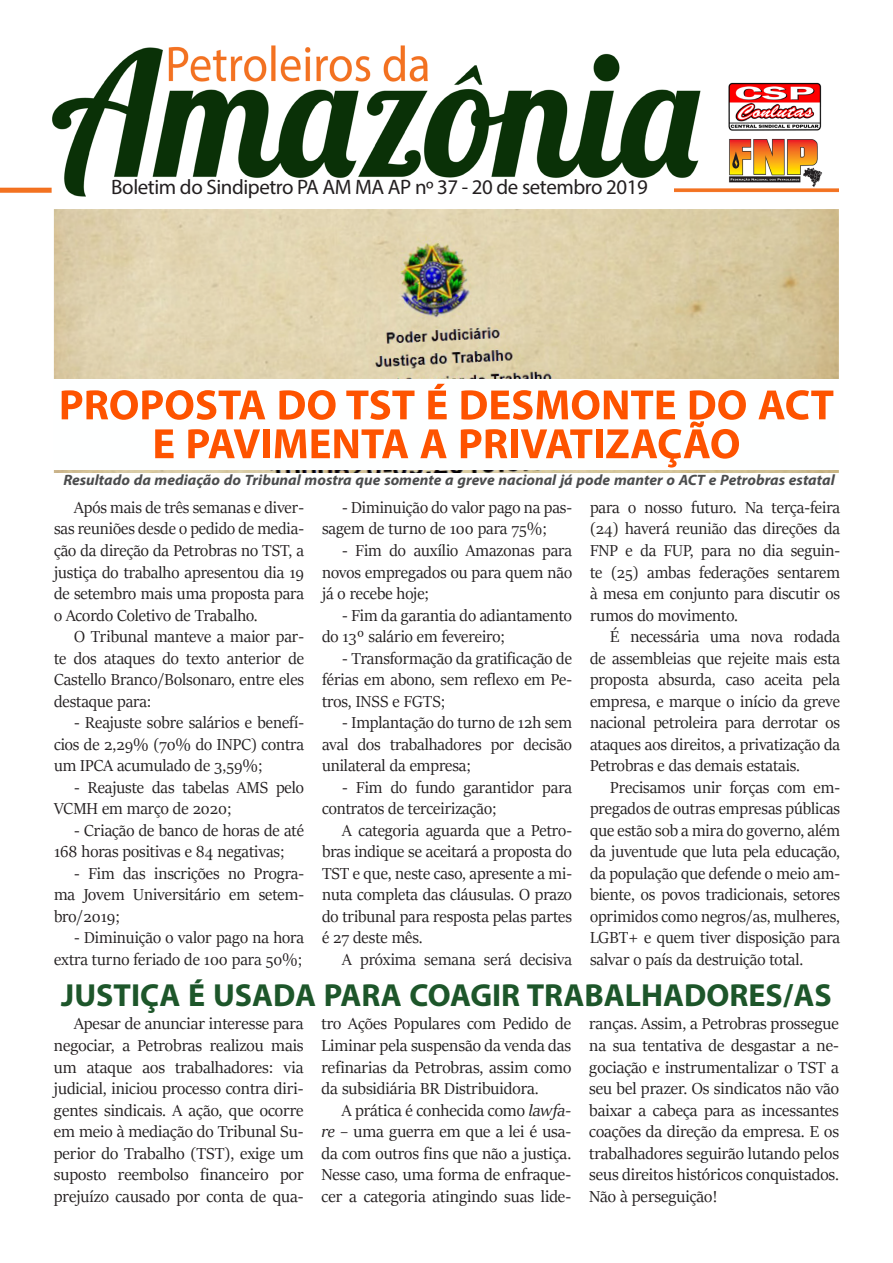
<style>
.page{position:relative;width:893px;height:1263px;background:#fff}
.page>*{position:absolute;margin:0;border:0;box-sizing:border-box;transform-origin:0 0}
.t1{font:700 59.85px "Myriad Arabic";color:#fe5300}
.t2{font:700 44.85px "Myriad Arabic";color:#1d562a}
.t3{font:italic 700 21px "Myriad Arabic";color:#4b4c4d}
.t4{font:20.85px "Myriad Pro";letter-spacing:-.02em;color:#231f20}
.t5{font:18px/21.5px "Sitka Banner";color:#231f20;text-align:justify}
.s1{font-style:italic}
</style>
<div class="page">
<img style="left:0;top:45px;width:839px;height:151px">
<div style="left:86px;top:179px;width:587px;height:20px;background:#fff"></div>
<img style="left:54px;top:209px;width:785px;height:264px">
<div style="left:54px;top:379px;width:785px;height:91px;background:#feffff"></div>
<p class="t4" style="left:111px;top:175px;width:538px">Boletim do Sindipetro PA AM MA AP nº 37 - 20 de setembro 2019</p>
<h1 class="t1" style="left:59px;top:364px;width:777px">PROPOSTA DO TST É DESMONTE DO ACT</h1>
<h1 class="t1" style="left:152px;top:402px;width:590px">E PAVIMENTA A PRIVATIZAÇÃO</h1>
<p class="t3" style="left:63px;top:465px;width:773px">Resultado da mediação do Tribunal mostra que somente a greve nacional já pode manter o ACT e Petrobras estatal</p>
<p class="t5" style="left:54px;top:496px;width:252px;text-indent:20px">Após mais de três semanas e diver&shy;sas reuniões desde o pedido de media&shy;ção da direção da Petrobras no TST, a justiça do trabalho apresentou dia 19 de setembro mais uma proposta para o Acordo Coletivo de Trabalho.</p>
<p class="t5" style="left:54px;top:625px;width:252px;text-indent:20px">O Tribunal manteve a maior par&shy;te dos ataques do texto anterior de Castello Branco/Bolsonaro, entre eles destaque para:</p>
<p class="t5" style="left:54px;top:711px;width:251px;text-indent:20px">- Reajuste sobre salários e benefí&shy;cios de 2,29% (70% do INPC) contra um IPCA acumulado de 3,59%;</p>
<p class="t5" style="left:54px;top:776px;width:251px;text-indent:20px">- Reajuste das tabelas AMS pelo<br>VCMH em março de 2020;</p>
<p class="t5" style="left:54px;top:819px;width:251px;text-indent:20px">- Criação de banco de horas de até<br>168 horas positivas e 84 negativas;</p>
<p class="t5" style="left:54px;top:862px;width:251px;text-indent:20px">- Fim das inscrições no Progra&shy;ma Jovem Universitário em setem&shy;bro/2019;</p>
<p class="t5" style="left:54px;top:926px;width:251px;text-align:right">- Diminuição o valor pago na hora extra turno feriado de 100 para 50%;</p>
<p class="t5" style="left:590px;top:496px;width:252px">para o nosso futuro. Na terça-feira (24) haverá reunião das direções da FNP e da FUP, para no dia seguin&shy;te (25) ambas federações sentarem à mesa em conjunto para discutir os rumos do movimento.</p>
<p class="t5" style="left:590px;top:625px;width:252px;text-indent:20px">É necessária uma nova rodada de assembleias que rejeite mais esta proposta absurda, caso aceita pela empresa, e marque o início da greve nacional petroleira para derrotar os ataques aos direitos, a privatização da Petrobras e das demais estatais.</p>
<p class="t5" style="left:590px;top:776px;width:252px;text-indent:20px">Precisamos unir forças com em&shy;pregados de outras empresas públicas que estão sob a mira do governo, além da juventude que luta pela educação, da população que defende o meio am&shy;biente, os povos tradicionais, setores oprimidos como negros/as, mulheres, LGBT+ e quem tiver disposição para salvar o país da destruição total.</p>
<p class="t5" style="left:322px;top:496px;width:251px;text-indent:20px">- Diminuição do valor pago na pas&shy;sagem de turno de 100 para 75%;</p>
<p class="t5" style="left:322px;top:539px;width:252px;text-indent:20px">- Fim do auxílio Amazonas para novos empregados ou para quem não já o recebe hoje;</p>
<p class="t5" style="left:322px;top:603px;width:251px;text-indent:20px">- Fim da garantia do adiantamento do 13º salário em fevereiro;</p>
<p class="t5" style="left:322px;top:647px;width:251px;text-indent:20px">- Transformação da gratificação de férias em abono, sem reflexo em Pe&shy;tros, INSS e FGTS;</p>
<p class="t5" style="left:322px;top:711px;width:251px;text-indent:20px">- Implantação do turno de 12h sem aval dos trabalhadores por decisão unilateral da empresa;</p>
<p class="t5" style="left:322px;top:776px;width:251px;text-indent:20px">- Fim do fundo garantidor para contratos de terceirização;</p>
<p class="t5" style="left:322px;top:819px;width:251px;text-indent:20px">A categoria aguarda que a Petro&shy;bras indique se aceitará a proposta do TST e que, neste caso, apresente a mi&shy;nuta completa das cláusulas. O prazo do tribunal para resposta pelas partes é 27 deste mês.</p>
<p class="t5" style="left:342px;top:948px;width:231px">A próxima semana será decisiva</p>
<h2 class="t2" style="left:61px;top:964px;width:772px">JUSTIÇA É USADA PARA COAGIR TRABALHADORES/AS</h2>
<p class="t5" style="left:54px;top:1012px;width:251px;text-indent:20px">Apesar de anunciar interesse para negociar, a Petrobras realizou mais um ataque aos trabalhadores: via judicial, iniciou processo contra diri&shy;gentes sindicais. A ação, que ocorre em meio à mediação do Tribunal Su&shy;perior do Trabalho (TST), exige um suposto reembolso financeiro por prejuízo causado por conta de qua-</p>
<p class="t5" style="left:322px;top:1012px;width:251px">tro Ações Populares com Pedido de Liminar pela suspensão da venda das refinarias da Petrobras, assim como da subsidiária BR Distribuidora.</p>
<p class="t5" style="left:322px;top:1098px;width:251px;text-indent:20px">A prática é conhecida como <span class="s1">lawfa&shy;re</span> – uma guerra em que a lei é usa&shy;da com outros fins que não a justiça.<br>Nesse caso, uma forma de enfraque&shy;cer a categoria atingindo suas lide-</p>
<p class="t5" style="left:589px;top:1012px;width:251px">ranças. Assim, a Petrobras prossegue na sua tentativa de desgastar a ne&shy;gociação e instrumentalizar o TST a seu bel prazer. Os sindicatos não vão baixar a cabeça para as incessantes coações da direção da empresa. E os trabalhadores seguirão lutando pelos seus direitos históricos conquistados.<br>Não à perseguição!</p>
</div>
